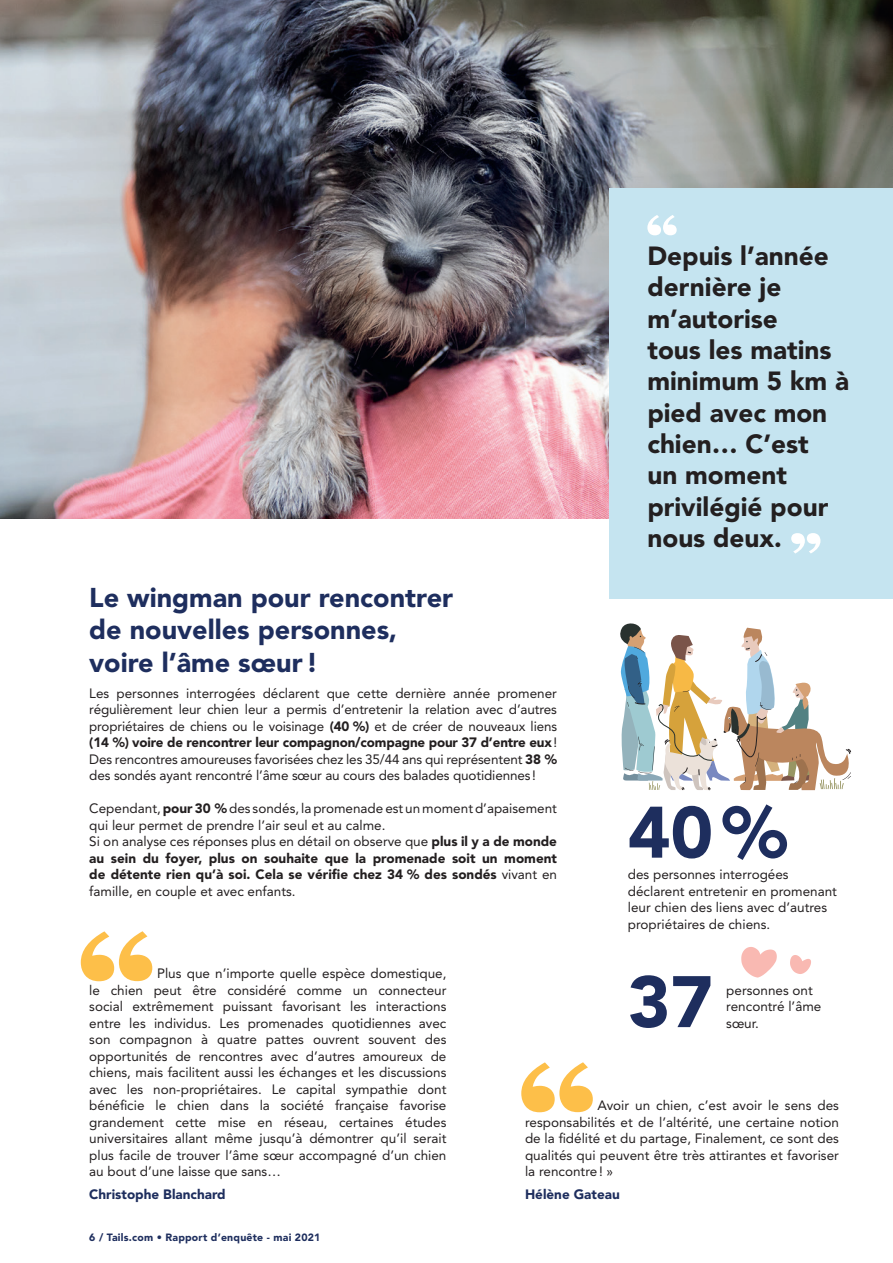
<style>
.page{position:relative;width:893px;height:1263px;background:#fff}
.page>*{position:absolute;margin:0;border:0;box-sizing:border-box;transform-origin:0 0}
.t1{font:900 72px "Avenir LT Std";color:#1e2e5e}
.t2{font:900 27px/32.4px "Avenir LT Std";color:#1e2e5e}
.t3{font:900 26.1px/31.3px "Avenir LT Std";color:#231f20}
.t4{font:13.5px/16.5px "Avenir LT Std";color:#231f20;text-align:justify}
.t5{font:900 13.5px/16.5px "Avenir LT Std";color:#231f20;text-align:justify}
.t6{font:900 13.5px "Avenir LT Std";color:#1e2e5e}
.t7{font:900 10.5px "Avenir LT Std";letter-spacing:.02em;color:#1e2e5e}
.s1{font-weight:900}
.s2{font-weight:400}
</style>
<div class="page">
<svg style="left:521px;top:1062px;width:72px;height:50px"></svg>
<svg style="left:81px;top:931px;width:71px;height:50px"></svg>
<img style="left:0;top:0;width:893px;height:518px">
<div style="left:609px;top:188px;width:284px;height:410px;background:#c5e4f0"></div>
<svg style="left:647px;top:215px;width:30px;height:20px"></svg>
<svg style="left:791px;top:533px;width:29px;height:20px"></svg>
<svg style="left:620px;top:623px;width:231px;height:167px"></svg>
<svg style="left:741px;top:947px;width:36px;height:30px"></svg>
<svg style="left:790px;top:955px;width:21px;height:19px"></svg>
<p class="t2" style="left:89px;top:581px;width:365px">Le wingman pour rencontrer de nouvelles personnes, voire l’âme sœur !</p>
<p class="t4" style="left:89px;top:685px;width:469px">Les personnes interrogées déclarent que cette dernière année promener régulièrement leur chien leur a permis d’entretenir la relation avec d’autres propriétaires de chiens ou le voisinage <span class="s1">(40 %)</span> et de créer de nouveaux liens <span class="s1">(14 %) voire de rencontrer leur compagnon/compagne pour 37 d’entre eux</span>!<br>Des rencontres amoureuses favorisées chez les 35/44 ans qui représentent <span class="s1">38 % </span>des sondés ayant rencontré l’âme sœur au cours des balades quotidiennes!</p>
<p class="t4" style="left:89px;top:800px;width:469px">Cependant, <span class="s1">pour 30 %</span> des sondés, la promenade est un moment d’apaisement qui leur permet de prendre l’air seul et au calme.</p>
<p class="t5" style="left:89px;top:833px;width:469px"><span class="s2">Si on analyse ces réponses plus en détail on observe que</span> plus il y a de monde au sein du foyer, plus on souhaite que la promenade soit un moment de détente rien qu’à soi. Cela se vérifie chez 34 % des sondés <span class="s2">vivant en famille, en couple et avec enfants.</span></p>
<p class="t3" style="left:647px;top:240px;width:203px">Depuis l’année dernière je m’autorise<br>tous les matins minimum 5 km à pied avec mon chien… C’est<br>un moment privilégié pour nous deux.</p>
<p class="t1" style="left:628px;top:789px;width:161px">40%</p>
<p class="t4" style="left:628px;top:866px;width:211px;text-align:left">des personnes interrogées déclarent entretenir en promenant leur chien des liens avec d’autres propriétaires de chiens.</p>
<p class="t4" style="left:89px;top:965px;width:359px;text-indent:68px">Plus que n’importe quelle espèce domestique, le chien peut être considéré comme un connecteur social extrêmement puissant favorisant les interactions entre les individus. Les promenades quotidiennes avec son compagnon à quatre pattes ouvrent souvent des opportunités de rencontres avec d’autres amoureux de chiens, mais facilitent aussi les échanges et les discussions avec les non-propriétaires. Le capital sympathie dont bénéficie le chien dans la société française favorise grandement cette mise en réseau, certaines études universitaires allant même jusqu’à démontrer qu’il serait plus facile de trouver l’âme sœur accompagné d’un chien au bout d’une laisse que sans…</p>
<p class="t6" style="left:89px;top:1186px;width:138px">Christophe Blanchard</p>
<p class="t7" style="left:89px;top:1231px;width:233px">6 / Tails.com • Rapport d’enquête - mai 2021</p>
<p class="t1" style="left:628px;top:958px;width:87px">37</p>
<p class="t4" style="left:726px;top:982px;width:97px">personnes ont rencontré l’âme</p>
<p class="t4" style="left:726px;top:1015px;width:34px">sœur.</p>
<p class="t4" style="left:525px;top:1097px;width:315px;text-indent:72px">Avoir un chien, c’est avoir le sens des responsabilités et de l’altérité, une certaine notion de la fidélité et du partage, Finalement, ce sont des qualités qui peuvent être très attirantes et favoriser la rencontre! »</p>
<p class="t6" style="left:525px;top:1186px;width:96px">Hélène Gateau</p>
</div>
